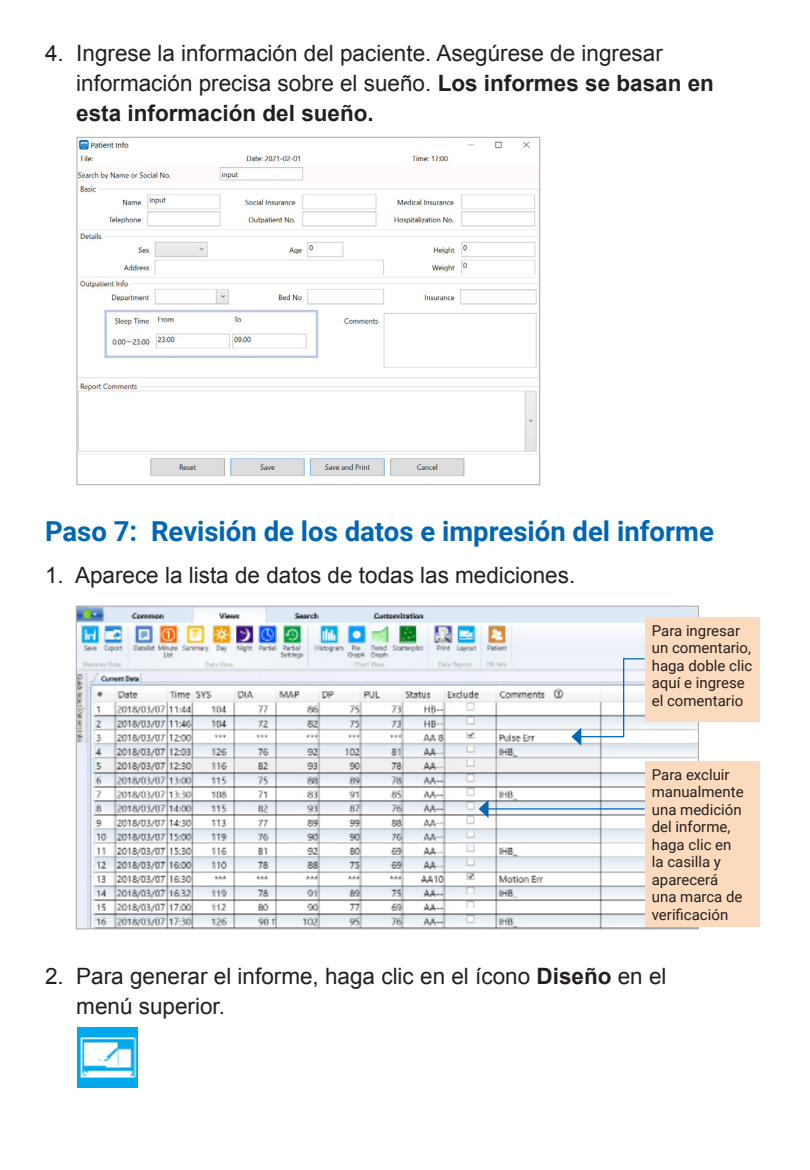
<style>
.page{position:relative;width:810px;height:1170px;background:#fff}
.page>*{position:absolute;margin:0;border:0;box-sizing:border-box;transform-origin:0 0}
.t1{font:700 27.5px "Roboto";color:#0166b3}
.Body{font:22.5px/30px "Arial";color:#231f20}
.t2{font:15px/17.5px "Roboto";color:#231f20}
.s1{font-weight:700}
</style>
<div class="page">
<img style="left:77px;top:1027px;width:60px;height:60px">
<img style="left:78px;top:608px;width:619px;height:319px">
<img style="left:79px;top:139px;width:459px;height:338px">
<div style="left:77px;top:137px;width:463px;height:348px;border:1px solid #a8a9ad"></div>
<div style="left:645px;top:617px;width:114px;height:105px;background:#fcdabd"></div>
<div style="left:645px;top:761px;width:114px;height:166px;background:#fcdabd"></div>
<div style="left:104px;top:310px;width:214px;height:48px;border:2px solid #bac8e6"></div>
<svg style="left:571px;top:658px;width:75px;height:88px"></svg>
<hr style="left:487px;top:808px;width:158px;height:2px;background:#0166b3">
<svg style="left:479px;top:800px;width:10px;height:18px"></svg>
<p class="Body" style="left:76px;top:39px;width:639px;text-indent:-31px">4. Ingrese la información del paciente. Asegúrese de ingresar información precisa sobre el sueño. <span class="s1">Los informes se basan en esta información del sueño.</span></p>
<p class="t1" style="left:45px;top:512px;width:670px">Paso 7: Revisión de los datos e impresión del informe</p>
<p class="Body" style="left:45px;top:560px;width:532px">1. Aparece la lista de datos de todas las mediciones.</p>
<p class="t2" style="left:652px;top:621px;width:102px">Para ingresar un comentario, haga doble clic aquí e ingrese el comentario</p>
<p class="t2" style="left:652px;top:765px;width:93px">Para excluir manualmente una medición del informe, haga clic en la casilla y aparecerá una marca de verificación</p>
<p class="Body" style="left:76px;top:961px;width:592px;text-indent:-31px">2. Para generar el informe, haga clic en el ícono <span class="s1">Diseño</span> en el menú superior.</p>
</div>
